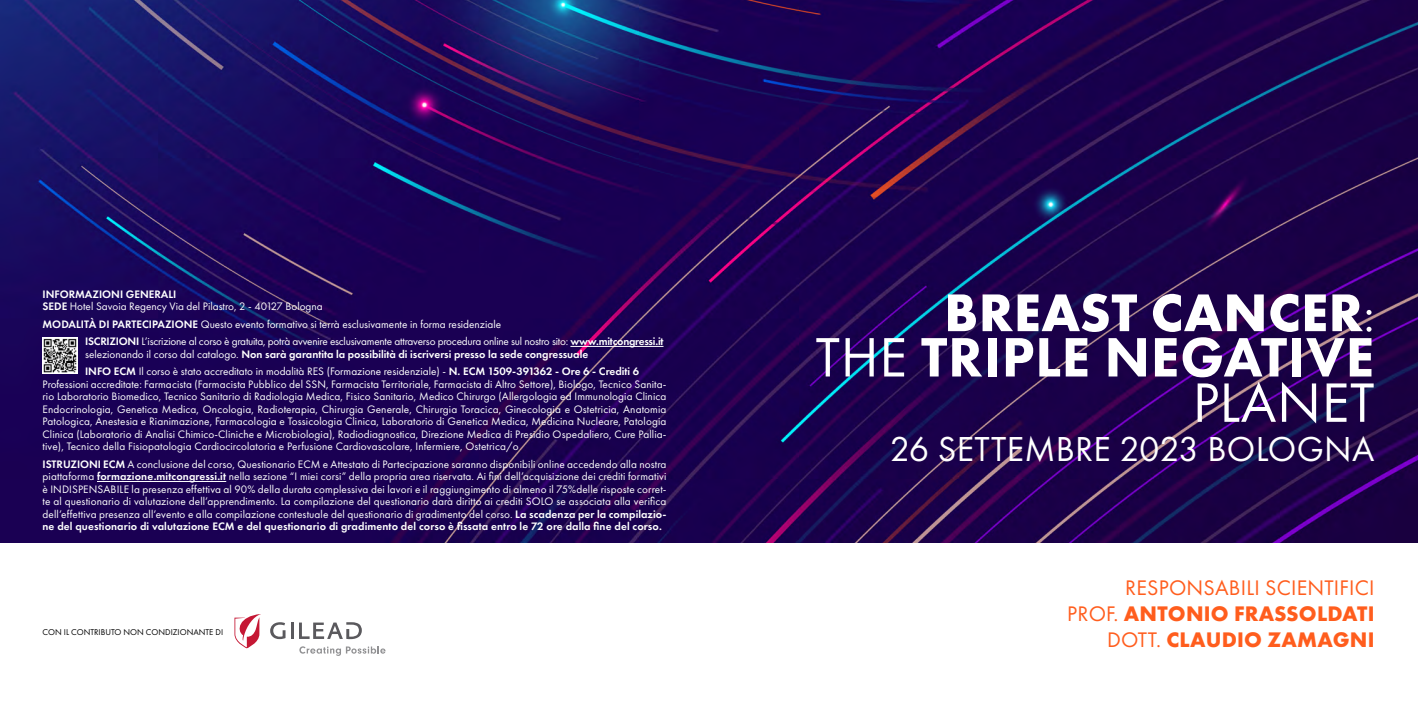
<style>
.page{position:relative;width:1418px;height:709px;background:#fff}
.page>*{position:absolute;margin:0;border:0;box-sizing:border-box;transform-origin:0 0}
.t1{font:800 57.5px/45.2px "Futura PT";letter-spacing:.01em;color:#fff;text-align:right}
.t2{font:700 55px "Futura PT";letter-spacing:.01em;color:#fff}
.t3{font:36px "Futura PT";letter-spacing:.01em;color:#fff}
.t4{font:21.88px/26.2px "Futura PT";letter-spacing:.01em;color:#ff5d1d;text-align:right}
.t5{font:11.25px/12.5px "Futura PT";color:#fff;text-align:justify}
.t6{font:11.25px/17.5px "Futura PT";letter-spacing:-.02em;color:#fff}
.t7{font:600 11.25px/17.5px "Futura PT";color:#fff}
.t8{font:8.75px "Futura PT";color:#000}
.s1{font-weight:600}
.s2{font-weight:400}
.s3{font-weight:400;font-size:50px}
.s4{font-weight:700}
</style>
<div class="page">
<img style="left:0;top:0;width:1417px;height:542px">
<hr style="left:570px;top:346px;width:93px;height:1px;background:#fff">
<hr style="left:97px;top:481px;width:129px;height:1px;background:#fff">
<img style="left:43px;top:337px;width:35px;height:36px">
<svg style="left:270px;top:622px;width:15px;height:17px"></svg>
<svg style="left:291px;top:622px;width:2px;height:17px"></svg>
<svg style="left:299px;top:622px;width:63px;height:17px"></svg>
<svg style="left:234px;top:614px;width:27px;height:34px"></svg>
<svg style="left:299px;top:646px;width:86px;height:10px"></svg>
<p class="t5" style="left:43px;top:288px;width:282px"><span class="s1">INFORMAZIONI GENERALI<br>SEDE</span> Hotel Savoia Regency Via del Pilastro, 2 - 40127 Bologna</p>
<p class="t6" style="left:85px;top:315px;width:580px;text-indent:-43px"><span class="s1">MODALITÀ DI PARTECIPAZIONE</span> Questo evento formativo si terrà esclusivamente in forma residenziale<br><span class="s1">ISCRIZIONI</span> L’iscrizione al corso è gratuita, potrà avvenire esclusivamente attraverso procedura online sul nostro sito: <span class="s1">www.mitcongressi.it</span></p>
<p class="t7" style="left:85px;top:345px;width:555px"><span class="s2">selezionando il corso dal catalogo.</span> Non sarà garantita la possibilità di iscriversi presso la sede congressuale<br>INFO ECM <span class="s2">Il corso è stato accreditato in modalità RES (Formazione residenziale) -</span> N. ECM 1509-391362 - Ore 6 - Crediti 6</p>
<p class="t5" style="left:43px;top:378px;width:625px">Professioni accreditate: Farmacista (Farmacista Pubblico del SSN, Farmacista Territoriale, Farmacista di Altro Settore), Biologo, Tecnico Sanita&shy;rio Laboratorio Biomedico, Tecnico Sanitario di Radiologia Medica, Fisico Sanitario, Medico Chirurgo (Allergologia ed Immunologia Clinica Endocrinologia, Genetica Medica, Oncologia, Radioterapia, Chirurgia Generale, Chirurgia Toracica, Ginecologia e Ostetricia, Anatomia Patologica, Anestesia e Rianimazione, Farmacologia e Tossicologia Clinica, Laboratorio di Genetica Medica, Medicina Nucleare, Patologia Clinica (Laboratorio di Analisi Chimico-Cliniche e Microbiologia), Radiodiagnostica, Direzione Medica di Presidio Ospedaliero, Cure Pallia&shy;tive), Tecnico della Fisiopatologia Cardiocircolatoria e Perfusione Cardiovascolare, Infermiere, Ostetrica/o</p>
<p class="t5" style="left:43px;top:458px;width:625px"><span class="s1">ISTRUZIONI ECM</span> A conclusione del corso, Questionario ECM e Attestato di Partecipazione saranno disponibili online accedendo alla nostra piattaforma <span class="s1">formazione.mitcongressi.it</span> nella sezione “I miei corsi” della propria area riservata. Ai fini dell’acquisizione dei crediti formativi è INDISPENSABILE la presenza effettiva al 90% della durata complessiva dei lavori e il raggiungimento di almeno il 75%delle risposte corret&shy;te al questionario di valutazione dell’apprendimento. La compilazione del questionario darà diritto ai crediti SOLO se associata alla verifica dell’effettiva presenza all’evento e alla compilazione contestuale del questionario di gradimento del corso. <span class="s1">La scadenza per la compilazio&shy;ne del questionario di valutazione ECM e del questionario di gradimento del corso è fissata entro le 72 ore dalla fine del corso.</span></p>
<p class="t8" style="left:43px;top:627px;width:182px">CON IL CONTRIBUTO NON CONDIZIONANTE DI</p>
<h2 class="t2" style="left:944px;top:277px;width:432px">BREAST CANCER<span class="s3">:</span></h2>
<h1 class="t1" style="left:815px;top:334px;width:560px"><span class="s2">THE</span> TRIPLE NEGATIVE<br><span class="s2">PLANET</span></h1>
<h3 class="t3" style="left:889px;top:427px;width:486px">26 SETTEMBRE 2023 BOLOGNA</h3>
<h3 class="t4" style="left:1067px;top:574px;width:309px">RESPONSABILI SCIENTIFICI<br>PROF. <span class="s4">ANTONIO FRASSOLDATI<br></span>DOTT. <span class="s4">CLAUDIO ZAMAGNI</span></h3>
</div>
